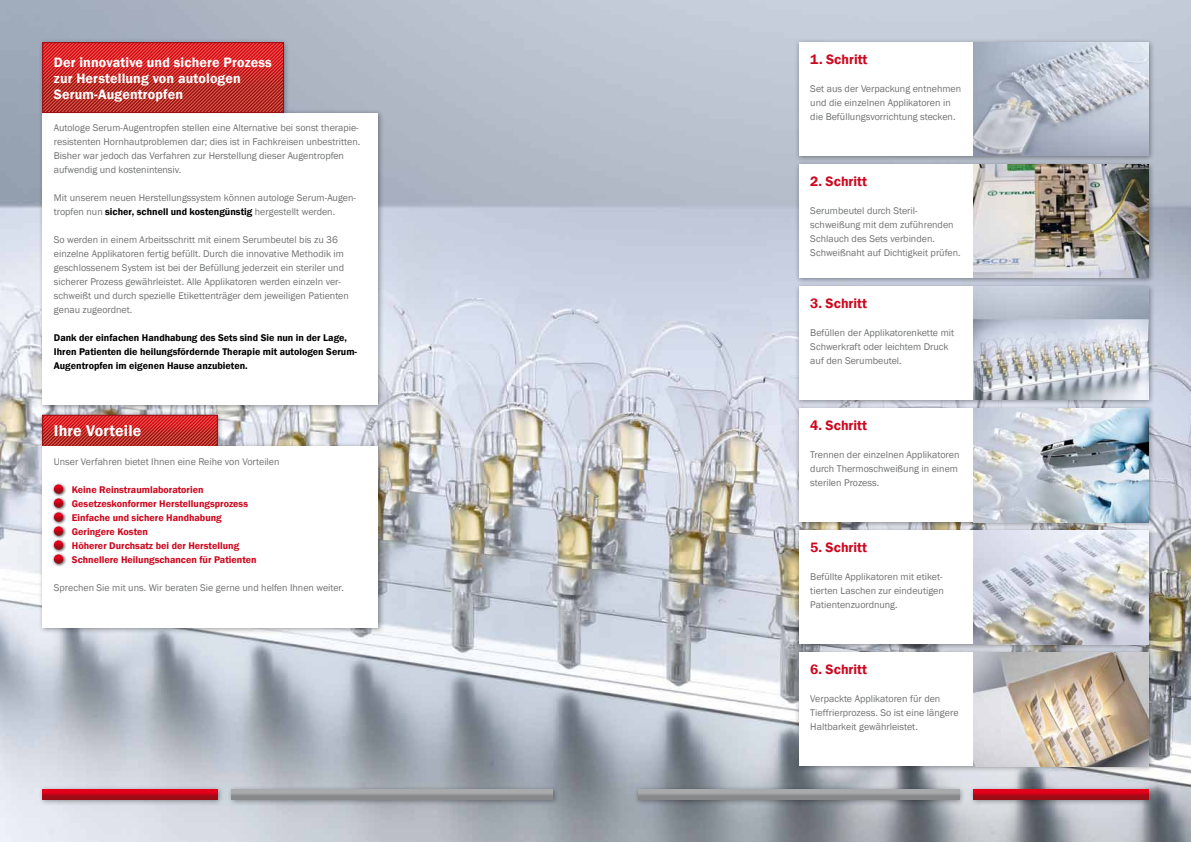
<style>
.page{position:relative;width:1191px;height:842px;background:#fff}
.page>*{position:absolute;margin:0;border:0;box-sizing:border-box;transform-origin:0 0}
.t1{font:600 16px "Franklin Gothic";letter-spacing:.01em;color:#fff}
.t2{font:600 14px/16px "Franklin Gothic";letter-spacing:.01em;color:#fff}
.t3{font:600 14px "Franklin Gothic";color:#cd071e}
.t4{font:10px/14px "Franklin Gothic";color:#707172}
.t5{font:600 10px/14px "Franklin Gothic";color:#cd071e}
.t6{font:600 10px/14px "Franklin Gothic";color:#000}
.s1{font-weight:600;color:#000}
</style>
<div class="page">
<img style="left:0;top:0;width:1191px;height:842px">
<div style="left:38px;top:38px;width:347px;height:373px;background:#000;opacity:.4"></div>
<div style="left:43px;top:113px;width:335px;height:291px;background:#fff"></div>
<svg style="left:45px;top:45px;width:237px;height:66px;background:#c82e2c"></svg>
<div style="left:43px;top:43px;width:241px;height:70px;border:1px solid #980d15"></div>
<div style="left:38px;top:410px;width:346px;height:224px;background:#000;opacity:.4"></div>
<svg style="left:45px;top:417px;width:170px;height:27px;background:#c92e2c"></svg>
<div style="left:43px;top:415px;width:174px;height:31px;border:1px solid #980d15"></div>
<div style="left:43px;top:446px;width:335px;height:182px;background:#fff"></div>
<div style="left:52px;top:482px;width:15px;height:16px;background:#000;opacity:.75"></div>
<div style="left:52px;top:496px;width:15px;height:16px;background:#000;opacity:.75"></div>
<div style="left:52px;top:510px;width:15px;height:16px;background:#000;opacity:.75"></div>
<div style="left:52px;top:524px;width:15px;height:16px;background:#000;opacity:.75"></div>
<div style="left:52px;top:538px;width:15px;height:16px;background:#000;opacity:.75"></div>
<div style="left:52px;top:552px;width:15px;height:16px;background:#000;opacity:.75"></div>
<svg style="left:54px;top:484px;width:9px;height:80px"></svg>
<div style="left:633px;top:785px;width:332px;height:21px;background:#000;opacity:.4"></div>
<svg style="left:638px;top:789px;width:321px;height:10px;background:#999a9c"></svg>
<div style="left:969px;top:785px;width:185px;height:21px;background:#000;opacity:.4"></div>
<svg style="left:973px;top:789px;width:175px;height:10px;background:#c20518"></svg>
<div style="left:227px;top:785px;width:332px;height:21px;background:#000;opacity:.4"></div>
<svg style="left:232px;top:789px;width:321px;height:10px;background:#999a9c"></svg>
<div style="left:38px;top:785px;width:185px;height:21px;background:#000;opacity:.4"></div>
<svg style="left:43px;top:789px;width:174px;height:10px;background:#c20518"></svg>
<div style="left:794px;top:38px;width:360px;height:124px;background:#000;opacity:.4"></div>
<div style="left:799px;top:43px;width:174px;height:113px;background:#fff"></div>
<img style="left:973px;top:43px;width:175px;height:113px">
<div style="left:794px;top:160px;width:360px;height:124px;background:#000;opacity:.4"></div>
<div style="left:799px;top:165px;width:174px;height:113px;background:#fff"></div>
<img style="left:973px;top:165px;width:175px;height:113px">
<div style="left:794px;top:282px;width:360px;height:125px;background:#000;opacity:.4"></div>
<div style="left:799px;top:287px;width:174px;height:113px;background:#fff"></div>
<img style="left:973px;top:287px;width:175px;height:113px">
<div style="left:794px;top:404px;width:360px;height:125px;background:#000;opacity:.4"></div>
<div style="left:799px;top:409px;width:174px;height:113px;background:#fff"></div>
<img style="left:973px;top:409px;width:175px;height:113px">
<div style="left:794px;top:526px;width:360px;height:125px;background:#000;opacity:.4"></div>
<div style="left:799px;top:531px;width:174px;height:113px;background:#fff"></div>
<img style="left:973px;top:531px;width:175px;height:113px">
<div style="left:794px;top:648px;width:360px;height:125px;background:#000;opacity:.4"></div>
<div style="left:799px;top:653px;width:174px;height:113px;background:#fff"></div>
<img style="left:973px;top:653px;width:175px;height:113px">
<h2 class="t2" style="left:54px;top:54px;width:219px">Der innovative und sichere Prozess zur Herstellung von autologen<br>Serum-Augentropfen</h2>
<p class="t4" style="left:54px;top:121px;width:308px">Autologe Serum-Augentropfen stellen eine Alternative bei sonst therapie&shy;resistenten Hornhautproblemen dar; dies ist in Fachkreisen unbestritten.<br>Bisher war jedoch das Verfahren zur Herstellung dieser Augentropfen aufwendig und kostenintensiv.</p>
<p class="t4" style="left:54px;top:191px;width:304px">Mit unserem neuen Herstellungssystem können autologe Serum-Augen&shy;tropfen nun <span class="s1">sicher, schnell und kostengünstig</span> hergestellt werden.</p>
<p class="t4" style="left:54px;top:233px;width:296px">So werden in einem Arbeitsschritt mit einem Serumbeutel bis zu 36 einzelne Applikatoren fertig befüllt. Durch die innovative Methodik im geschlossenem System ist bei der Befüllung jederzeit ein steriler und sicherer Prozess gewährleistet. Alle Applikatoren werden einzeln ver&shy;schweißt und durch spezielle Etikettenträger dem jeweiligen Patienten genau zugeordnet.</p>
<p class="t6" style="left:54px;top:331px;width:305px">Dank der einfachen Handhabung des Sets sind Sie nun in der Lage,<br>Ihren Patienten die heilungsfördernde Therapie mit autologen Serum-<br>Augentropfen im eigenen Hause anzubieten.</p>
<h1 class="t1" style="left:54px;top:421px;width:89px">Ihre Vorteile</h1>
<p class="t4" style="left:54px;top:455px;width:227px">Unser Verfahren bietet Ihnen eine Reihe von Vorteilen</p>
<p class="t5" style="left:72px;top:482px;width:186px">Keine Reinstraumlaboratorien Gesetzeskonformer Herstellungsprozess Einfache und sichere Handhabung Geringere Kosten<br>Höherer Durchsatz bei der Herstellung Schnellere Heilungschancen für Patienten</p>
<p class="t4" style="left:54px;top:581px;width:291px">Sprechen Sie mit uns. Wir beraten Sie gerne und helfen Ihnen weiter.</p>
<h2 class="t3" style="left:810px;top:50px;width:59px">1. Schritt</h2>
<p class="t4" style="left:810px;top:82px;width:152px">Set aus der Verpackung entnehmen und die einzelnen Applikatoren in die Befüllungsvorrichtung stecken.</p>
<h2 class="t3" style="left:810px;top:172px;width:58px">2. Schritt</h2>
<p class="t4" style="left:810px;top:204px;width:152px">Serumbeutel durch Steril&shy;schweißung mit dem zuführenden<br>Schlauch des Sets verbinden.<br>Schweißnaht auf Dichtigkeit prüfen.</p>
<h2 class="t3" style="left:810px;top:294px;width:58px">3. Schritt</h2>
<p class="t4" style="left:810px;top:326px;width:145px">Befüllen der Applikatorenkette mit<br>Schwerkraft oder leichtem Druck auf den Serumbeutel.</p>
<h2 class="t3" style="left:810px;top:416px;width:58px">4. Schritt</h2>
<p class="t4" style="left:810px;top:448px;width:151px">Trennen der einzelnen Applikatoren durch Thermoschweißung in einem sterilen Prozess.</p>
<h2 class="t3" style="left:810px;top:538px;width:58px">5. Schritt</h2>
<p class="t4" style="left:810px;top:570px;width:135px">Befüllte Applikatoren mit etiket&shy;tierten Laschen zur eindeutigen<br>Patientenzuordnung.</p>
<h2 class="t3" style="left:810px;top:661px;width:58px">6. Schritt</h2>
<p class="t4" style="left:810px;top:692px;width:150px">Verpackte Applikatoren für den<br>Tieffrierprozess. So ist eine längere<br>Haltbarkeit gewährleistet.</p>
</div>
